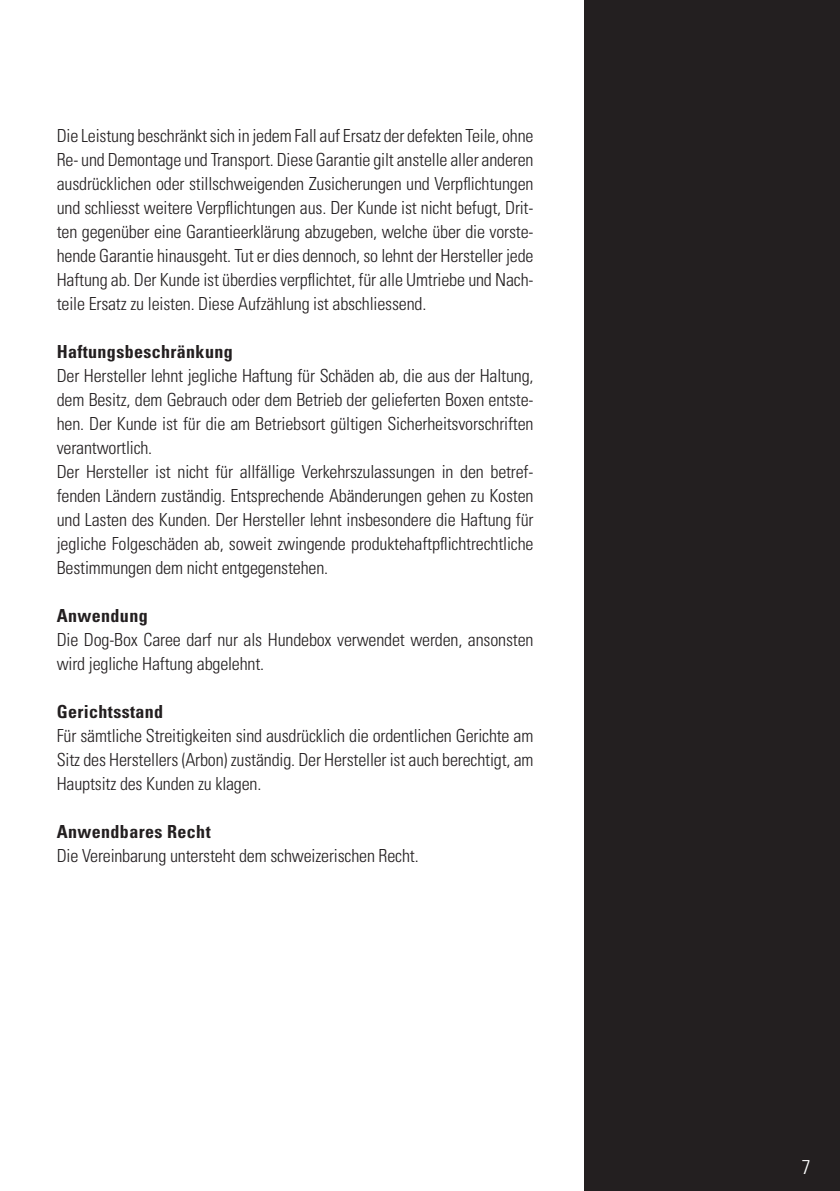
<style>
.page{position:relative;width:840px;height:1191px;background:#fff}
.page>*{position:absolute;margin:0;border:0;box-sizing:border-box;transform-origin:0 0}
.t1{font:300 condensed 20px "Univers LT Std";color:#fff}
.t2{font:300 condensed 18px/24px "Univers LT Std";letter-spacing:-.01em;color:#231f20;text-align:justify}
.t3{font:700 condensed 18px "Univers LT Std";letter-spacing:.02em;color:#231f20}
</style>
<div class="page">
<div style="left:584px;top:0;width:255px;height:1191px;background:#231f20"></div>
<p class="t2" style="left:57px;top:123px;width:478px">Die Leistung beschränkt sich in jedem Fall auf Ersatz der defekten Teile, ohne Re- und Demontage und Transport. Diese Garantie gilt anstelle aller anderen ausdrücklichen oder stillschweigenden Zusicherungen und Verpflichtungen und schliesst weitere Verpflichtungen aus. Der Kunde ist nicht befugt, Drit&shy;ten gegenüber eine Garantieerklärung abzugeben, welche über die vorste&shy;hende Garantie hinausgeht. Tut er dies dennoch, so lehnt der Hersteller jede Haftung ab. Der Kunde ist überdies verpflichtet, für alle Umtriebe und Nach&shy;teile Ersatz zu leisten. Diese Aufzählung ist abschliessend.</p>
<p class="t3" style="left:57px;top:340px;width:177px">Haftungsbeschränkung</p>
<p class="t2" style="left:57px;top:363px;width:478px;text-align:left">Der Hersteller lehnt jegliche Haftung für Schäden ab, die aus der Haltung, dem Besitz, dem Gebrauch oder dem Betrieb der gelieferten Boxen entste&shy;hen. Der Kunde ist für die am Betriebsort gültigen Sicherheitsvorschriften verantwortlich.<br>Der Hersteller ist nicht für allfällige Verkehrszulassungen in den betref&shy;fenden Ländern zuständig. Entsprechende Abänderungen gehen zu Kosten und Lasten des Kunden. Der Hersteller lehnt insbesondere die Haftung für jegliche Folgeschäden ab, soweit zwingende produktehaftpflichtrechtliche Bestimmungen dem nicht entgegenstehen.</p>
<p class="t3" style="left:57px;top:604px;width:92px">Anwendung</p>
<p class="t2" style="left:57px;top:627px;width:478px">Die Dog-Box Caree darf nur als Hundebox verwendet werden, ansonsten wird jegliche Haftung abgelehnt.</p>
<p class="t3" style="left:57px;top:700px;width:108px">Gerichtsstand</p>
<p class="t2" style="left:57px;top:723px;width:478px">Für sämtliche Streitigkeiten sind ausdrücklich die ordentlichen Gerichte am Sitz des Herstellers (Arbon) zuständig. Der Hersteller ist auch berechtigt, am Hauptsitz des Kunden zu klagen.</p>
<p class="t3" style="left:57px;top:820px;width:155px">Anwendbares Recht</p>
<p class="t2" style="left:57px;top:843px;width:363px">Die Vereinbarung untersteht dem schweizerischen Recht.</p>
<p class="t1" style="left:801px;top:1155px;width:10px">7</p>
</div>
